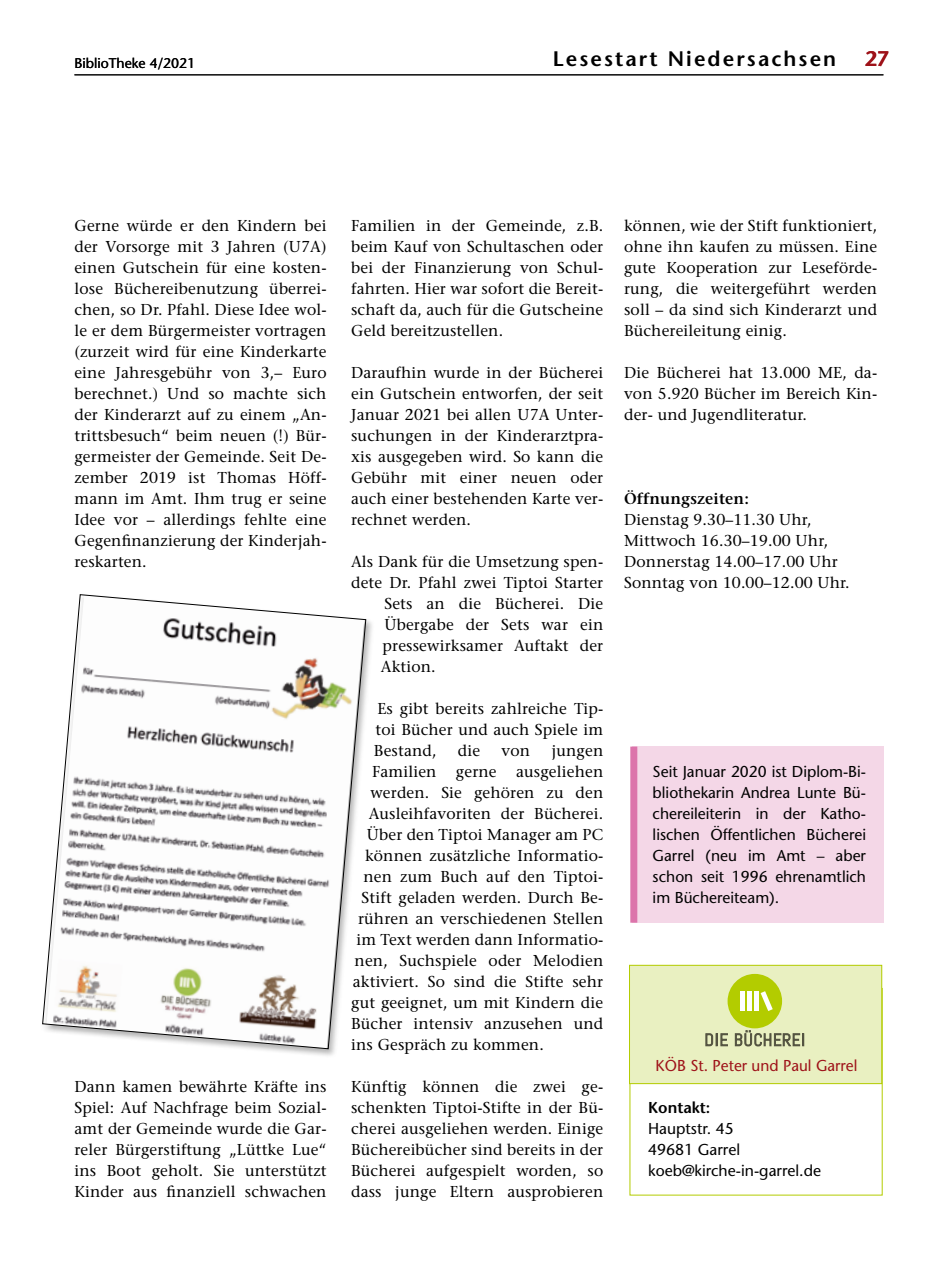
<style>
.page{position:relative;width:943px;height:1265px;background:#fff}
.page>*{position:absolute;margin:0;border:0;box-sizing:border-box;transform-origin:0 0}
.t1{font:600 21px "Stone Sans";letter-spacing:.1em;color:#000}
.t2{font:600 21px "Stone Sans";color:#9e1219}
.t3{font:15.75px/21px "Stone Serif";letter-spacing:.01em;color:#000;text-align:justify}
.t4{font:15.75px/21px "Stone Sans";color:#000}
.t5{font:15.75px "Stone Sans";color:#9e1219}
.t6{font:600 15.75px "Stone Serif";letter-spacing:.01em;color:#000}
.t7{font:600 15.75px "Stone Sans";color:#000}
.t8{font:14px "Stone Sans";color:#000}
</style>
<div class="page">
<hr style="left:74px;top:74px;width:809px;height:1px;background:#000">
<div style="left:629px;top:965px;width:252px;height:119px;background:#e9f0c1"></div>
<div style="left:727px;top:974px;width:55px;height:54px;background:#b3cc00;border-radius:50%"></div>
<div style="left:739px;top:992px;width:5px;height:19px;background:#fff"></div>
<div style="left:746px;top:992px;width:5px;height:19px;background:#fff"></div>
<div style="left:753px;top:992px;width:5px;height:19px;background:#fff"></div>
<svg style="left:760px;top:991px;width:12px;height:20px"></svg>
<svg style="left:705px;top:1033px;width:23px;height:13px"></svg>
<svg style="left:734px;top:1030px;width:70px;height:17px"></svg>
<div style="left:629px;top:965px;width:253px;height:119px;border:1px solid #b3cc00"></div>
<div style="left:41px;top:593px;width:334px;height:465px;background:#000;opacity:.3"></div>
<svg style="left:42px;top:594px;width:325px;height:456px"></svg>
<div style="left:632px;top:747px;width:251px;height:176px;background:#f4d7e7"></div>
<div style="left:630px;top:747px;width:7px;height:176px;background:#dc74ab"></div>
<p class="t8" style="left:74px;top:55px;width:122px">BiblioTheke 4/2021</p>
<h1 class="t1" style="left:553px;top:46px;width:285px">Lesestart Niedersachsen</h1>
<h1 class="t2" style="left:864px;top:46px;width:26px">27</h1>
<p class="t3" style="left:74px;top:215px;width:254px">Gerne würde er den Kindern bei der Vorsorge mit 3 Jahren (U7A) einen Gutschein für eine kosten&shy;lose Büchereibenutzung überrei&shy;chen, so Dr. Pfahl. Diese Idee wol&shy;le er dem Bürgermeister vortragen (zurzeit wird für eine Kinderkarte eine Jahresgebühr von 3,– Euro berechnet.) Und so machte sich der Kinderarzt auf zu einem „An&shy;trittsbesuch“ beim neuen (!) Bür&shy;germeister der Gemeinde. Seit De&shy;zember 2019 ist Thomas Höff&shy;mann im Amt. Ihm trug er seine Idee vor – allerdings fehlte eine Gegenfinanzierung der Kinderjah&shy;reskarten.</p>
<p class="t3" style="left:74px;top:1076px;width:254px">Dann kamen bewährte Kräfte ins Spiel: Auf Nachfrage beim Sozial&shy;amt der Gemeinde wurde die Gar&shy;reler Bürgerstiftung „Lüttke Lue“ ins Boot geholt. Sie unterstützt Kinder aus finanziell schwachen</p>
<p class="t3" style="left:351px;top:215px;width:254px">Familien in der Gemeinde, z.B. beim Kauf von Schultaschen oder bei der Finanzierung von Schul&shy;fahrten. Hier war sofort die Bereit&shy;schaft da, auch für die Gutscheine Geld bereitzustellen.</p>
<p class="t3" style="left:351px;top:362px;width:254px">Daraufhin wurde in der Bücherei ein Gutschein entworfen, der seit Januar 2021 bei allen U7A Unter&shy;suchungen in der Kinderarztpra&shy;xis ausgegeben wird. So kann die Gebühr mit einer neuen oder auch einer bestehenden Karte ver&shy;rechnet werden.</p>
<p class="t3" style="left:351px;top:551px;width:254px">Als Dank für die Umsetzung spen-</p>
<p class="t3" style="left:351px;top:572px;width:253px">dete Dr. Pfahl zwei Tiptoi Starter</p>
<p class="t3" style="left:384px;top:593px;width:220px">Sets an die Bücherei. Die</p>
<p class="t3" style="left:384px;top:614px;width:220px">Übergabe der Sets war ein</p>
<p class="t3" style="left:382px;top:635px;width:222px">pressewirksamer Auftakt der</p>
<p class="t3" style="left:381px;top:656px;width:56px">Aktion.</p>
<p class="t3" style="left:374px;top:698px;width:231px">Es gibt bereits zahlreiche Tip&shy;toi Bücher und auch Spiele im Bestand,</p>
<p class="t3" style="left:458px;top:740px;width:24px">die</p>
<p class="t3" style="left:501px;top:740px;width:30px">von</p>
<p class="t3" style="left:551px;top:740px;width:53px">jungen</p>
<p class="t3" style="left:372px;top:761px;width:233px">Familien gerne ausgeliehen</p>
<p class="t3" style="left:370px;top:782px;width:234px">werden. Sie gehören zu den</p>
<p class="t3" style="left:368px;top:803px;width:236px">Ausleihfavoriten der Bücherei.</p>
<p class="t3" style="left:367px;top:824px;width:238px">Über den Tiptoi Manager am PC</p>
<p class="t3" style="left:365px;top:845px;width:239px">können zusätzliche Informatio-</p>
<p class="t3" style="left:363px;top:866px;width:241px">nen zum Buch auf den Tiptoi-</p>
<p class="t3" style="left:361px;top:887px;width:243px">Stift geladen werden. Durch Be-</p>
<p class="t3" style="left:358px;top:908px;width:247px">rühren an verschiedenen Stellen</p>
<p class="t3" style="left:356px;top:929px;width:248px">im Text werden dann Informatio-</p>
<p class="t3" style="left:354px;top:950px;width:250px">nen, Suchspiele oder Melodien</p>
<p class="t3" style="left:353px;top:971px;width:252px">aktiviert. So sind die Stifte sehr</p>
<p class="t3" style="left:351px;top:992px;width:254px">gut geeignet, um mit Kindern die</p>
<p class="t3" style="left:351px;top:1013px;width:253px">Bücher intensiv anzusehen und</p>
<p class="t3" style="left:351px;top:1034px;width:194px">ins Gespräch zu kommen.</p>
<p class="t3" style="left:351px;top:1076px;width:254px">Künftig können die zwei ge&shy;schenkten Tiptoi-Stifte in der Bü&shy;cherei ausgeliehen werden. Einige Büchereibücher sind bereits in der Bücherei aufgespielt worden, so dass junge Eltern ausprobieren</p>
<p class="t3" style="left:624px;top:215px;width:255px">können, wie der Stift funktioniert, ohne ihn kaufen zu müssen. Eine gute Kooperation zur Leseförde&shy;rung, die weitergeführt werden soll – da sind sich Kinderarzt und Büchereileitung einig.</p>
<p class="t3" style="left:624px;top:362px;width:254px">Die Bücherei hat 13.000 ME, da&shy;von 5.920 Bücher im Bereich Kin&shy;der- und Jugendliteratur.</p>
<p class="t6" style="left:624px;top:489px;width:126px">Öffnungszeiten:</p>
<p class="t3" style="left:624px;top:509px;width:227px;text-align:left">Dienstag 9.30–11.30 Uhr,<br>Mittwoch 16.30–19.00 Uhr,<br>Donnerstag 14.00–17.00 Uhr<br>Sonntag von 10.00–12.00 Uhr.</p>
<p class="t4" style="left:652px;top:761px;width:215px;text-align:justify">Seit Januar 2020 ist Diplom-Bi&shy;bliothekarin Andrea Lunte Bü&shy;chereileiterin in der Katho&shy;lischen Öffentlichen Bücherei Garrel (neu im Amt – aber schon seit 1996 ehrenamtlich im Büchereiteam).</p>
<p class="t5" style="left:655px;top:1056px;width:203px">KÖB St. Peter und Paul Garrel</p>
<p class="t7" style="left:648px;top:1098px;width:64px">Kontakt:</p>
<p class="t4" style="left:648px;top:1118px;width:174px">Hauptstr. 45<br>49681 Garrel koeb@kirche-in-garrel.de</p>
</div>
